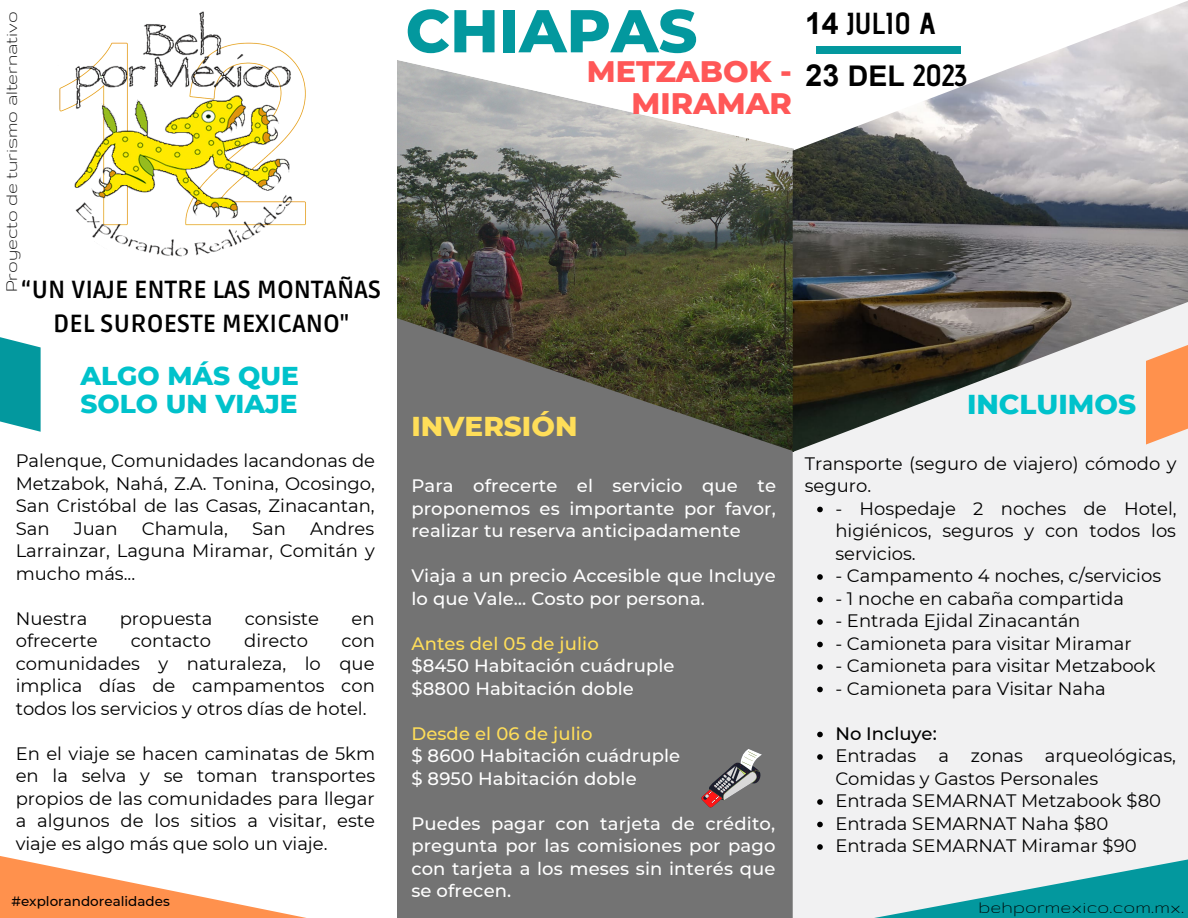
<style>
.page{position:relative;width:1188px;height:918px;background:#fff}
.page>*{position:absolute;margin:0;border:0;box-sizing:border-box;transform-origin:0 0}
.t1{font:800 60.3px "Montserrat";color:#03989e}
.t2{font:700 30.3px/51.8px "Advent Pro";color:#000}
.t3{font:800 30.3px/32.7px "Montserrat";color:#ff5757;text-align:right}
.t4{font:800 27.9px "Montserrat";color:#00c2cb}
.t5{font:800 27.9px "Montserrat";color:#ffde59}
.t6{font:800 26.4px "Montserrat";color:#00c2cb}
.t7{font:700 24.75px/33.8px "Ruda";color:#000;text-align:center}
.t8{font:19.5px "Gruppo";color:#000}
.t9{font:18px/22.5px "Montserrat";color:#000;text-align:justify}
.t10{font:500 18px/22.5px "Montserrat";letter-spacing:.005em;color:#fff;text-align:justify}
.t11{font:500 18px "Montserrat";letter-spacing:.005em;color:#ffde59}
.t12{font:500 18px "Montserrat";color:#000}
.t13{font:500 13.5px "Montserrat";color:#000}
.s1{font-family:"Arial"}
.s2{font-family:"Arial";font-size:28.5px}
</style>
<div class="page">
<div style="left:792px;top:268px;width:396px;height:650px;background:#f1f1f2"></div>
<img style="left:398px;top:151px;width:395px;height:300px">
<svg style="left:397px;top:318px;width:395px;height:600px;background:#6c6c69"></svg>
<svg style="left:397px;top:60px;width:396px;height:91px"></svg>
<svg style="left:0;top:856px;width:306px;height:62px"></svg>
<svg style="left:0;top:337px;width:40px;height:95px;background:#1fa3a8"></svg>
<svg style="left:817px;top:507px;width:6px;height:5px"></svg>
<svg style="left:817px;top:574px;width:6px;height:6px"></svg>
<svg style="left:817px;top:597px;width:6px;height:5px"></svg>
<svg style="left:817px;top:619px;width:6px;height:6px"></svg>
<svg style="left:817px;top:642px;width:6px;height:5px"></svg>
<svg style="left:817px;top:664px;width:6px;height:6px"></svg>
<svg style="left:817px;top:687px;width:6px;height:5px"></svg>
<svg style="left:817px;top:732px;width:6px;height:5px"></svg>
<svg style="left:817px;top:754px;width:6px;height:6px"></svg>
<svg style="left:817px;top:799px;width:6px;height:6px"></svg>
<svg style="left:817px;top:822px;width:6px;height:5px"></svg>
<svg style="left:743px;top:844px;width:445px;height:74px"></svg>
<img style="left:793px;top:1px;width:395px;height:451px">
<svg style="left:701px;top:749px;width:61px;height:58px;background:#84797a"></svg>
<img style="left:59px;top:11px;width:247px;height:246px">
<p class="t8" style="left:2px;top:292px;width:282px;rotate:-90deg">Proyecto de turismo alternativo</p>
<p class="t7" style="left:21px;top:273px;width:361px">“UN VIAJE ENTRE LAS MONTAÑAS<br>DEL SUROESTE MEXICANO"</p>
<p class="t6" style="left:80px;top:359px;width:220px">ALGO MÁS QUE</p>
<p class="t6" style="left:80px;top:387px;width:219px">SOLO UN VIAJE</p>
<p class="t9" style="left:16px;top:450px;width:361px">Palenque, Comunidades lacandonas de Metzabok, Nahá, Z.A. Tonina, Ocosingo, San Cristóbal de las Casas, Zinacantan, San</p>
<p class="t9" style="left:16px;top:517px;width:361px;text-indent:294px">Andres Larrainzar, Laguna Miramar, Comitán y mucho más...</p>
<p class="t9" style="left:16px;top:607px;width:73px">Nuestra</p>
<p class="t9" style="left:120px;top:607px;width:94px">propuesta</p>
<p class="t9" style="left:245px;top:607px;width:76px">consiste</p>
<p class="t9" style="left:352px;top:607px;width:25px">en</p>
<p class="t9" style="left:16px;top:630px;width:83px">ofrecerte</p>
<p class="t9" style="left:131px;top:630px;width:82px">contacto</p>
<p class="t9" style="left:244px;top:630px;width:65px">directo</p>
<p class="t9" style="left:74px;top:517px;width:45px">Juan</p>
<p class="t9" style="left:142px;top:517px;width:88px">Chamula,</p>
<p class="t9" style="left:252px;top:517px;width:35px">San</p>
<p class="t9" style="left:16px;top:630px;width:361px;text-indent:326px">con comunidades y naturaleza, lo que implica días de campamentos con todos los servicios y otros días de hotel.</p>
<p class="t9" style="left:16px;top:742px;width:361px">En el viaje se hacen caminatas de 5km en la selva y se toman transportes propios de las comunidades para llegar a algunos de los sitios a visitar, este viaje es algo más que solo un viaje.</p>
<p class="t13" style="left:12px;top:893px;width:160px">#explorandorealidades</p>
<p class="t1" style="left:406px;top:-6px;width:293px">CHIAPAS</p>
<p class="t3" style="left:587px;top:55px;width:207px">METZABOK -<br>MIRAMAR</p>
<p class="t2" style="left:805px;top:-3px;width:163px"><span class="s1">14</span> JULIO A<br><span class="s1">23</span> <span class="s2">DEL</span> 2023</p>
<p class="t5" style="left:411px;top:409px;width:168px">INVERSIÓN</p>
<p class="t10" style="left:411px;top:475px;width:366px">Para ofrecerte el servicio que te proponemos es importante por favor, realizar tu reserva anticipadamente</p>
<p class="t10" style="left:411px;top:565px;width:366px">Viaja a un precio Accesible que Incluye lo que Vale… Costo por persona.</p>
<p class="t11" style="left:411px;top:633px;width:189px">Antes del 05 de julio</p>
<p class="t10" style="left:411px;top:655px;width:265px">$8450 Habitación cuádruple</p>
<p class="t10" style="left:411px;top:677px;width:224px">$8800 Habitación doble</p>
<p class="t11" style="left:411px;top:723px;width:183px">Desde el 06 de julio</p>
<p class="t10" style="left:411px;top:745px;width:270px">$ 8600 Habitación cuádruple</p>
<p class="t10" style="left:411px;top:767px;width:227px">$ 8950 Habitación doble</p>
<p class="t10" style="left:411px;top:812px;width:366px">Puedes pagar con tarjeta de crédito, pregunta por las comisiones por pago con tarjeta a los meses sin interés que se ofrecen.</p>
<p class="t4" style="left:967px;top:387px;width:171px">INCLUIMOS</p>
<p class="t9" style="left:805px;top:452px;width:373px">Transporte (seguro de viajero) cómodo y seguro.</p>
<p class="t9" style="left:835px;top:497px;width:343px">- Hospedaje 2 noches de Hotel, higiénicos, seguros y con todos los servicios.</p>
<p class="t9" style="left:835px;top:564px;width:327px">- Campamento 4 noches, c/servicios</p>
<p class="t9" style="left:835px;top:587px;width:290px">- 1 noche en cabaña compartida</p>
<p class="t9" style="left:835px;top:609px;width:247px">- Entrada Ejidal Zinacantán</p>
<p class="t9" style="left:835px;top:632px;width:298px">- Camioneta para visitar Miramar</p>
<p class="t9" style="left:835px;top:654px;width:322px">- Camioneta para visitar Metzabook</p>
<p class="t9" style="left:835px;top:677px;width:272px">- Camioneta para Visitar Naha</p>
<p class="t12" style="left:835px;top:722px;width:103px">No Incluye:</p>
<p class="t9" style="left:835px;top:744px;width:342px">Entradas a zonas arqueológicas,<br>Comidas y Gastos Personales</p>
<p class="t9" style="left:835px;top:789px;width:327px">Entrada SEMARNAT Metzabook $80</p>
<p class="t9" style="left:835px;top:812px;width:274px">Entrada SEMARNAT Naha $80</p>
<p class="t9" style="left:835px;top:834px;width:303px">Entrada SEMARNAT Miramar $90</p>
<p class="t8" style="left:979px;top:897px;width:207px">behpormexico.com.mx.</p>
</div>
